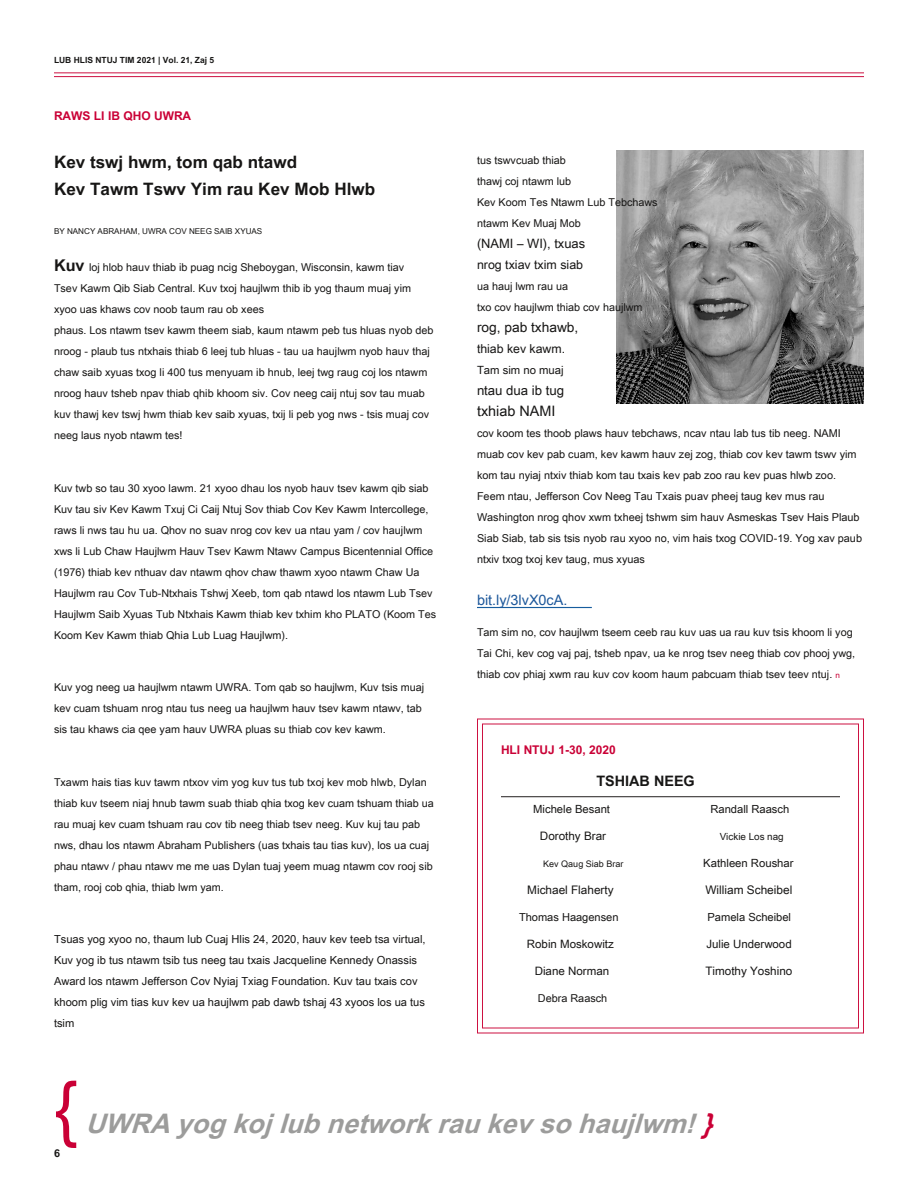
<style>
.page{position:relative;width:918px;height:1188px;background:#fff}
.page>*{position:absolute;margin:0;border:0;box-sizing:border-box;transform-origin:0 0}
.t1{font:71.85px "Arial Unicode MS";color:#ca0036}
.t2{font:italic 700 26.85px "Arial Unicode MS";color:#9c9c9b}
.t3{font:700 17.1px/27px "Arial Unicode MS";color:#171615}
.t4{font:14.4px "Arial Unicode MS";color:#1d589b}
.t5{font:14.4px "Arial Unicode MS";color:#171615}
.t6{font:700 14.4px "Arial Unicode MS";color:#171615}
.t7{font:13.65px "Arial Unicode MS";color:#171615}
.t8{font:13.2px "Arial Unicode MS";color:#171615}
.t9{font:12.9px "Arial Unicode MS";color:#171615}
.t10{font:12.45px "Arial Unicode MS";color:#171615}
.t11{font:12.3px "Arial Unicode MS";color:#171615}
.t12{font:700 12px "Arial Unicode MS";color:#ca0036}
.t13{font:11.85px "Arial Unicode MS";color:#171615}
.t14{font:11.7px "Arial Unicode MS";color:#171615}
.t15{font:11.55px "Arial Unicode MS";color:#171615}
.t16{font:11.4px "Arial Unicode MS";color:#171615}
.t17{font:11.25px "Arial Unicode MS";color:#171615}
.t18{font:11.1px/21px "Arial Unicode MS";color:#171615}
.t19{font:10.95px/21px "Arial Unicode MS";color:#171615}
.t20{font:10.8px/21px "Arial Unicode MS";color:#171615}
.t21{font:700 10.8px "Arial Unicode MS";color:#171615}
.t22{font:9.9px "Arial Unicode MS";color:#171615}
.t23{font:9px "Arial Unicode MS";color:#171615}
.t24{font:700 8.55px "Arial Unicode MS";color:#171615}
.t25{font:8.1px "Arial Unicode MS";color:#171615}
.s1{font-weight:700;font-size:16.2px}
.s2{font-size:8.1px;color:#ca0036}
.s3{color:#ca0036}
</style>
<div class="page">
<hr style="left:54px;top:72px;width:810px;height:1px;background:#cd1141">
<hr style="left:54px;top:76px;width:810px;height:1px;background:#cd1141">
<svg style="left:477px;top:718px;width:387px;height:316px"></svg>
<div style="left:482px;top:723px;width:377px;height:306px;border:1px solid #cd1141"></div>
<hr style="left:477px;top:607px;width:115px;height:1px;background:#175d9e">
<img style="left:616px;top:151px;width:248px;height:253px">
<p class="t24" style="left:54px;top:54px;width:162px">LUB HLIS NTUJ TIM 2021 | Vol. 21, Zaj 5</p>
<p class="t12" style="left:54px;top:107px;width:139px">RAWS LI IB QHO UWRA</p>
<h3 class="t3" style="left:54px;top:148px;width:323px">Kev tswj hwm, tom qab ntawd<br>Kev Tawm Tswv Yim rau Kev Mob Hlwb</h3>
<p class="t20" style="left:477px;top:149px;width:182px">tus tswvcuab thiab<br>thawj coj ntawm lub<br>Kev Koom Tes Ntawm Lub Tebchaws ntawm Kev Muaj Mob</p>
<p class="t9" style="left:477px;top:234px;width:110px">(NAMI – WI), txuas</p>
<p class="t10" style="left:477px;top:255px;width:108px">nrog txiav txim siab</p>
<p class="t20" style="left:477px;top:275px;width:167px">ua hauj lwm rau ua<br>txo cov haujlwm thiab cov haujlwm</p>
<p class="t7" style="left:477px;top:317px;width:103px">rog, pab txhawb,</p>
<p class="t11" style="left:477px;top:340px;width:90px">thiab kev kawm.</p>
<p class="t17" style="left:477px;top:362px;width:88px">Tam sim no muaj</p>
<p class="t8" style="left:477px;top:381px;width:89px">ntau dua ib tug</p>
<h3 class="t5" style="left:477px;top:400px;width:80px">txhiab NAMI</h3>
<p class="t19" style="left:477px;top:422px;width:387px">cov koom tes thoob plaws hauv tebchaws, ncav ntau lab tus tib neeg. NAMI muab cov kev pab cuam, kev kawm hauv zej zog, thiab cov kev tawm tswv yim kom tau nyiaj ntxiv thiab kom tau txais kev pab zoo rau kev puas hlwb zoo.<br>Feem ntau, Jefferson Cov Neeg Tau Txais puav pheej taug kev mus rau Washington nrog qhov xwm txheej tshwm sim hauv Asmeskas Tsev Hais Plaub Siab Siab, tab sis tsis nyob rau xyoo no, vim hais txog COVID-19. Yog xav paub ntxiv txog txoj kev taug, mus xyuas</p>
<p class="t25" style="left:54px;top:225px;width:210px">BY NANCY ABRAHAM, UWRA COV NEEG SAIB XYUAS</p>
<p class="t20" style="left:54px;top:257px;width:381px"><span class="s1">Kuv</span> loj hlob hauv thiab ib puag ncig Sheboygan, Wisconsin, kawm tiav<br>Tsev Kawm Qib Siab Central. Kuv txoj haujlwm thib ib yog thaum muaj yim xyoo uas khaws cov noob taum rau ob xees<br>phaus. Los ntawm tsev kawm theem siab, kaum ntawm peb tus hluas nyob deb nroog - plaub tus ntxhais thiab 6 leej tub hluas - tau ua haujlwm nyob hauv thaj chaw saib xyuas txog li 400 tus menyuam ib hnub, leej twg raug coj los ntawm nroog hauv tsheb npav thiab qhib khoom siv. Cov neeg caij ntuj sov tau muab kuv thawj kev tswj hwm thiab kev saib xyuas, txij li peb yog nws - tsis muaj cov neeg laus nyob ntawm tes!</p>
<p class="t20" style="left:54px;top:477px;width:384px">Kuv twb so tau 30 xyoo lawm. 21 xyoo dhau los nyob hauv tsev kawm qib siab Kuv tau siv Kev Kawm Txuj Ci Caij Ntuj Sov thiab Cov Kev Kawm Intercollege, raws li nws tau hu ua. Qhov no suav nrog cov kev ua ntau yam / cov haujlwm xws li Lub Chaw Haujlwm Hauv Tsev Kawm Ntawv Campus Bicentennial Office (1976) thiab kev nthuav dav ntawm qhov chaw thawm xyoo ntawm Chaw Ua Haujlwm rau Cov Tub-Ntxhais Tshwj Xeeb, tom qab ntawd los ntawm Lub Tsev Haujlwm Saib Xyuas Tub Ntxhais Kawm thiab kev txhim kho PLATO (Koom Tes Koom Kev Kawm thiab Qhia Lub Luag Haujlwm).</p>
<h3 class="t4" style="left:477px;top:589px;width:92px">bit.ly/3lvX0cA.</h3>
<p class="t20" style="left:477px;top:621px;width:380px">Tam sim no, cov haujlwm tseem ceeb rau kuv uas ua rau kuv tsis khoom li yog<br>Tai Chi, kev cog vaj paj, tsheb npav, ua ke nrog tsev neeg thiab cov phooj ywg, thiab cov phiaj xwm rau kuv cov koom haum pabcuam thiab tsev teev ntuj. <span class="s2">n</span></p>
<p class="t20" style="left:54px;top:677px;width:372px">Kuv yog neeg ua haujlwm ntawm UWRA. Tom qab so haujlwm, Kuv tsis muaj kev cuam tshuam nrog ntau tus neeg ua haujlwm hauv tsev kawm ntawv, tab sis tau khaws cia qee yam hauv UWRA pluas su thiab cov kev kawm.</p>
<p class="t20" style="left:54px;top:771px;width:381px">Txawm hais tias kuv tawm ntxov vim yog kuv tus tub txoj kev mob hlwb, Dylan thiab kuv tseem niaj hnub tawm suab thiab qhia txog kev cuam tshuam thiab ua rau muaj kev cuam tshuam rau cov tib neeg thiab tsev neeg. Kuv kuj tau pab nws, dhau los ntawm Abraham Publishers (uas txhais tau tias kuv), los ua cuaj phau ntawv / phau ntawv me me uas Dylan tuaj yeem muag ntawm cov rooj sib tham, rooj cob qhia, thiab lwm yam.</p>
<p class="t18" style="left:54px;top:928px;width:373px">Tsuas yog xyoo no, thaum lub Cuaj Hlis 24, 2020, hauv kev teeb tsa virtual, Kuv yog ib tus ntawm tsib tus neeg tau txais Jacqueline Kennedy Onassis Award los ntawm Jefferson Cov Nyiaj Txiag Foundation. Kuv tau txais cov khoom plig vim tias kuv kev ua haujlwm pab dawb tshaj 43 xyoos los ua tus tsim</p>
<p class="t12" style="left:501px;top:742px;width:116px">HLI NTUJ 1-30, 2020</p>
<h3 class="t6" style="left:596px;top:770px;width:100px">TSHIAB NEEG</h3>
<p class="t17" style="left:533px;top:801px;width:78px">Michele Besant</p>
<p class="t14" style="left:540px;top:827px;width:68px">Dorothy Brar</p>
<p class="t23" style="left:543px;top:857px;width:82px">Kev Qaug Siab Brar</p>
<p class="t14" style="left:527px;top:881px;width:88px">Michael Flaherty</p>
<p class="t18" style="left:519px;top:906px;width:101px">Thomas Haagensen</p>
<p class="t15" style="left:527px;top:936px;width:88px">Robin Moskowitz</p>
<p class="t15" style="left:535px;top:963px;width:76px">Diane Norman</p>
<p class="t20" style="left:538px;top:987px;width:71px">Debra Raasch</p>
<p class="t18" style="left:710px;top:798px;width:80px">Randall Raasch</p>
<p class="t22" style="left:720px;top:829px;width:65px">Vickie Los nag</p>
<p class="t17" style="left:703px;top:855px;width:92px">Kathleen Roushar</p>
<p class="t13" style="left:705px;top:881px;width:88px">William Scheibel</p>
<p class="t18" style="left:707px;top:906px;width:85px">Pamela Scheibel</p>
<p class="t16" style="left:706px;top:936px;width:87px">Julie Underwood</p>
<p class="t14" style="left:705px;top:962px;width:88px">Timothy Yoshino</p>
<h1 class="t1" style="left:54px;top:1056px;width:25px">{</h1>
<p class="t21" style="left:54px;top:1145px;width:8px">6</p>
<h2 class="t2" style="left:85px;top:1104px;width:639px">UWRAyogkoj lubnetworkraukevsohauj lwm!<span class="s3">}</span></h2>
</div>
